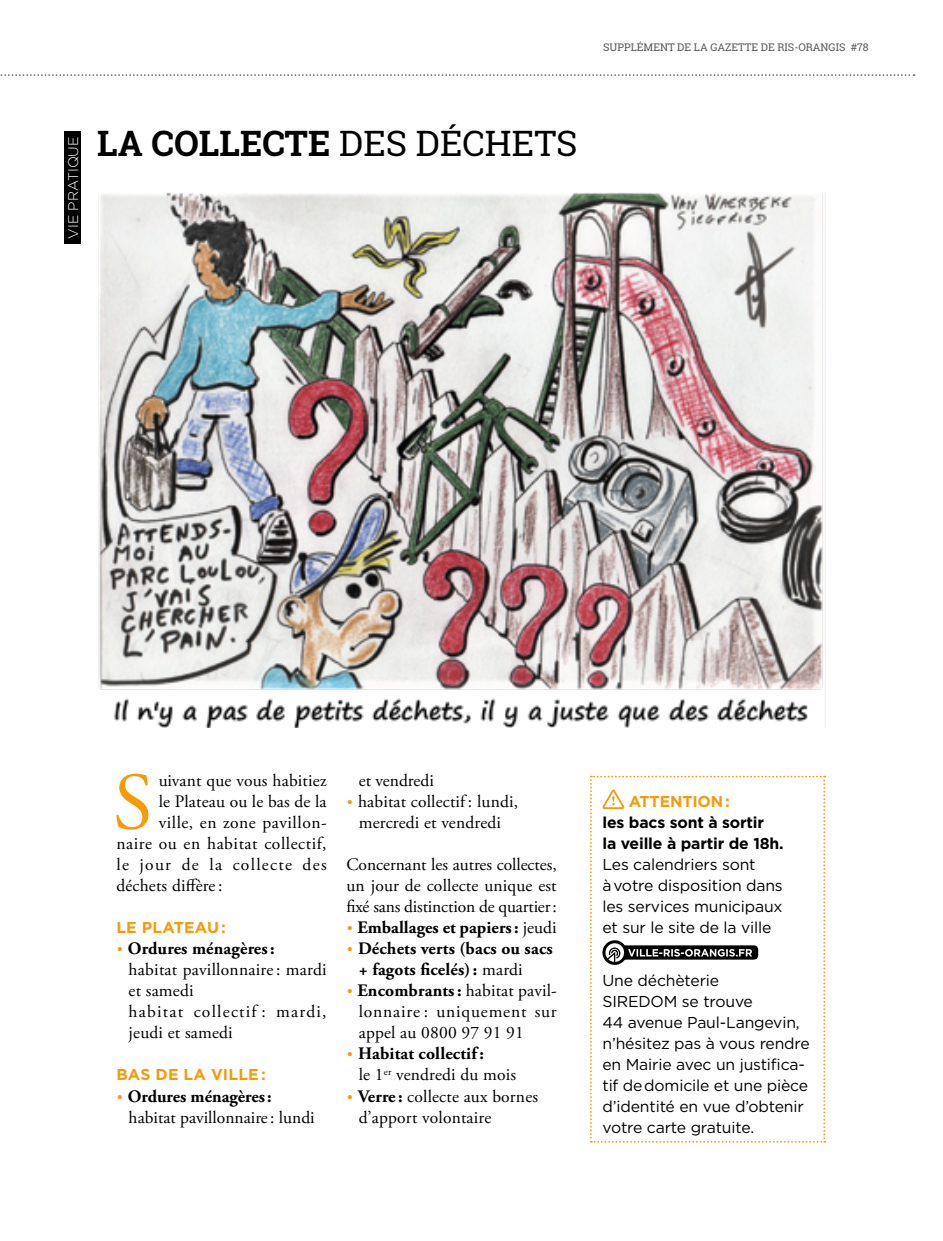
<style>
.page{position:relative;width:943px;height:1241px;background:#fff}
.page>*{position:absolute;margin:0;border:0;box-sizing:border-box;transform-origin:0 0}
.texte_lettrine{font:80.85px "Adobe Garamond Pro";color:#f59b0a}
.titre{font:700 35px "Roboto Slab";color:#000}
.texte_lettrine-2{font:17.5px/21px "Adobe Garamond Pro";letter-spacing:.01em;color:#000}
.texte_lettrine-3{font:700 17.5px "Adobe Garamond Pro";letter-spacing:.01em;color:#000}
.texte_lettrine-4{font:17.5px "Adobe Garamond Pro";letter-spacing:.03em;color:#000}
.texte_lettrine-5{font:17.5px/21px "Adobe Garamond Pro";letter-spacing:.045em;color:#000}
.texte_lettrine-6{font:17.5px/21px "Adobe Garamond Pro";letter-spacing:.07em;color:#000}
.texte_lettrine-7{font:17.5px "Adobe Garamond Pro";letter-spacing:.075em;color:#000}
.titre-G{font:15.75px/21px "Gotham";letter-spacing:-.01em;color:#000}
.titre-G-2{font:700 15.75px/21px "Gotham";letter-spacing:-.01em;color:#000}
.titre-G-3{font:700 15.75px "Gotham";letter-spacing:.01em;color:#f59b0a}
.t1{font:300 14px "Gotham";color:#fff}
.t2{font:10.5px "Roboto Slab";color:#575756}
.s1{font-weight:400}
.s2{font-family:"Gotham";font-size:14px;color:#f59b0a}
.s3{font-family:"Gotham";font-weight:700;font-size:14px;color:#f59b0a}
.s4{font-weight:700}
.s5{color:#f59b0a}
</style>
<div class="page">
<svg style="left:0;top:74px;width:914px;height:2px"></svg>
<img style="left:98px;top:192px;width:725px;height:535px">
<div style="left:64px;top:131px;width:17px;height:112px;background:#000"></div>
<svg style="left:590px;top:775px;width:235px;height:367px"></svg>
<p class="t2" style="left:603px;top:40px;width:267px">SUPPLÉMENT DE LA GAZETTE DE RIS-ORANGIS #78</p>
<p class="t1" style="left:64px;top:238px;width:104px;rotate:-90deg">VIE PRATIQUE</p>
<p class="titre" style="left:97px;top:119px;width:481px">LA COLLECTE <span class="s1">DES DÉCHETS</span></p>
<p class="texte_lettrine" style="left:113px;top:754px;width:41px">S</p>
<p class="texte_lettrine-2" style="left:159px;top:770px;width:169px">uivant que vous habitiez</p>
<p class="texte_lettrine-2" style="left:159px;top:791px;width:169px">le Plateau ou le bas de la</p>
<p class="texte_lettrine-4" style="left:159px;top:812px;width:169px">ville, en zone pavillon-</p>
<p class="texte_lettrine-4" style="left:116px;top:833px;width:212px">naire ou en habitat collectif,</p>
<p class="texte_lettrine-7" style="left:116px;top:854px;width:212px">le jour de la collecte des</p>
<p class="texte_lettrine-2" style="left:116px;top:875px;width:108px">déchets diffère:</p>
<p class="titre-G-3" style="left:116px;top:917px;width:111px">LE PLATEAU :</p>
<p class="texte_lettrine-3" style="left:116px;top:938px;width:160px"><span class="s2">•</span> Ordures ménagères:</p>
<p class="texte_lettrine-2" style="left:129px;top:959px;width:199px">habitat pavillonnaire: mardi et samedi</p>
<p class="texte_lettrine-6" style="left:129px;top:1001px;width:199px">habitat collectif : mardi, jeudi et samedi</p>
<p class="titre-G-3" style="left:116px;top:1064px;width:151px">BAS DE LA VILLE :</p>
<p class="texte_lettrine-3" style="left:116px;top:1085px;width:157px"><span class="s2">•</span> Ordures ménagères:</p>
<p class="texte_lettrine-2" style="left:129px;top:1106px;width:187px">habitat pavillonnaire: lundi</p>
<p class="texte_lettrine-2" style="left:359px;top:770px;width:77px">et vendredi</p>
<p class="texte_lettrine-2" style="left:346px;top:791px;width:173px"><span class="s3">•</span> habitat collectif: lundi,</p>
<p class="texte_lettrine-2" style="left:359px;top:812px;width:144px">mercredi et vendredi</p>
<p class="texte_lettrine-2" style="left:346px;top:854px;width:212px;text-align:justify">Concernant les autres collectes, un jour de collecte unique est fixé sans distinction de quartier:</p>
<p class="texte_lettrine-3" style="left:346px;top:917px;width:212px"><span class="s2">•</span> Emballages et papiers: <span class="s1">jeudi</span></p>
<p class="texte_lettrine-3" style="left:346px;top:938px;width:208px"><span class="s2">•</span> Déchets verts (bacs ou sacs</p>
<p class="texte_lettrine-3" style="left:359px;top:959px;width:165px">+ fagots ficelés): <span class="s1">mardi</span></p>
<p class="texte_lettrine-2" style="left:346px;top:980px;width:212px"><span class="s3">•</span> <span class="s4">Encombrants:</span> habitat pavil-</p>
<p class="texte_lettrine-5" style="left:359px;top:1001px;width:199px">lonnaire : uniquement sur appel au 0800 97 91 91</p>
<p class="texte_lettrine-3" style="left:346px;top:1043px;width:139px"><span class="s2">•</span> Habitat collectif:</p>
<p class="texte_lettrine-2" style="left:359px;top:1064px;width:159px">le 1<sup>er</sup> vendredi du mois</p>
<p class="texte_lettrine-2" style="left:346px;top:1085px;width:193px"><span class="s3">•</span> <span class="s4">Verre :</span> collecte aux bornes</p>
<p class="texte_lettrine-2" style="left:359px;top:1106px;width:134px">d’apport volontaire</p>
<p class="titre-G-2" style="left:602px;top:791px;width:183px;text-indent:26px"><span class="s5">ATTENTION :<br></span>les bacs sont à sortir<br>la veille à partir de 18h.</p>
<p class="titre-G" style="left:602px;top:853px;width:182px">Les calendriers sont<br>à votre disposition dans les services municipaux et sur le site de la ville</p>
<p class="titre-G" style="left:602px;top:969px;width:209px">Une déchèterie<br>SIREDOM se trouve<br>44 avenue Paul-Langevin, n’hésitez pas à vous rendre en Mairie avec un justifica&shy;tif de domicile et une pièce d’identité en vue d’obtenir votre carte gratuite.</p>
</div>
